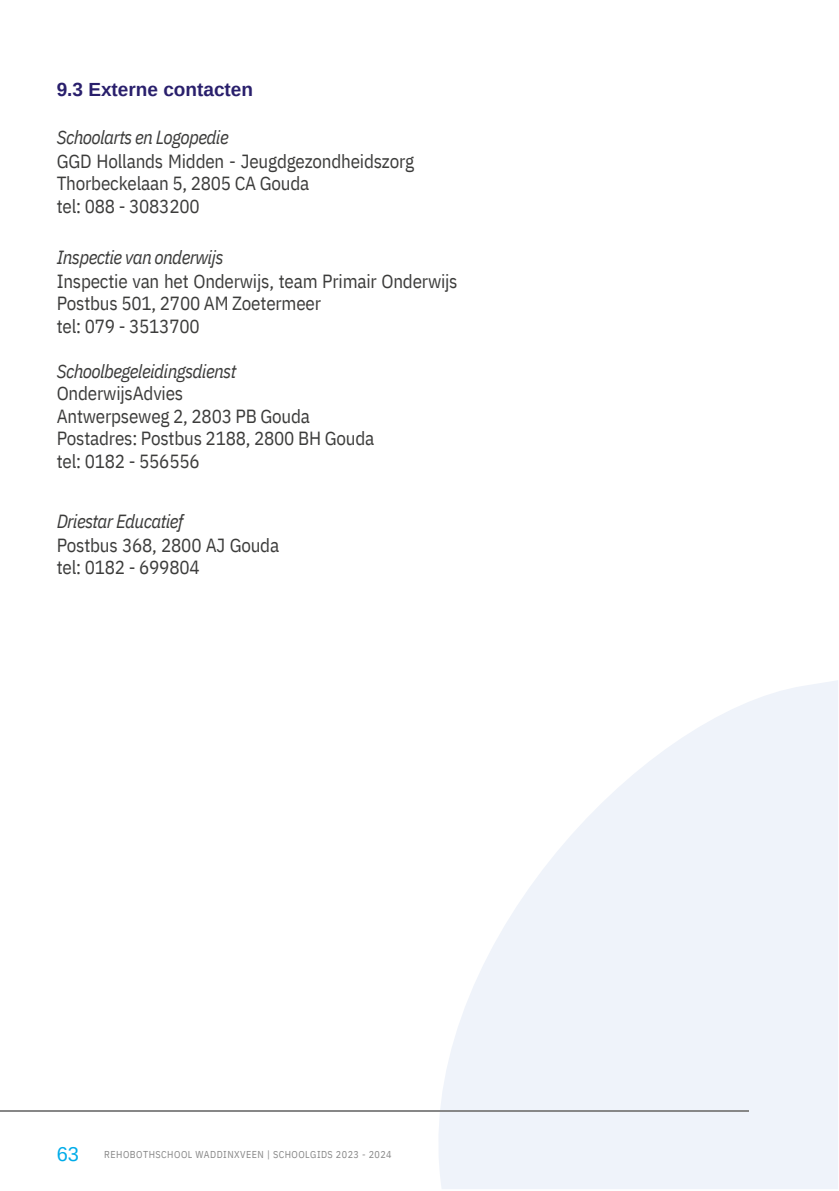
<style>
.page{position:relative;width:839px;height:1191px;background:#fff}
.page>*{position:absolute;margin:0;border:0;box-sizing:border-box;transform-origin:0 0}
.t1{font:20px "Arimo";color:#00ace9}
.t2{font:19px/22.4px "IBM Plex Sans Cond";letter-spacing:-.01em;color:#3c3c3b}
.t3{font:italic 19px "IBM Plex Sans Cond";letter-spacing:-.035em;color:#3c3c3b}
.t4{font:700 19px "Arimo";color:#291f6c}
.t5{font:10px "IBM Plex Sans Cond";letter-spacing:.045em;color:#878787}
</style>
<div class="page">
<svg style="left:408px;top:680px;width:430px;height:509px;fill:#eff3fa"></svg>
<hr style="left:0;top:1111px;width:748px;height:1px;background:#878787">
<p class="t4" style="left:57px;top:79px;width:198px">9.3 Externe contacten</p>
<p class="t3" style="left:57px;top:125px;width:173px">Schoolarts en Logopedie</p>
<p class="t2" style="left:57px;top:150px;width:359px">GGD Hollands Midden - Jeugdgezondheidszorg<br>Thorbeckelaan 5, 2805 CA Gouda</p>
<p class="t2" style="left:57px;top:195px;width:144px">tel: 088 - 3083200</p>
<p class="t3" style="left:57px;top:245px;width:168px">Inspectie van onderwijs</p>
<p class="t2" style="left:57px;top:270px;width:402px">Inspectie van het Onderwijs, team Primair Onderwijs<br>Postbus 501, 2700 AM Zoetermeer</p>
<p class="t2" style="left:57px;top:315px;width:144px">tel: 079 - 3513700</p>
<p class="t3" style="left:57px;top:359px;width:181px">Schoolbegeleidingsdienst</p>
<p class="t2" style="left:57px;top:382px;width:128px">OnderwijsAdvies</p>
<p class="t2" style="left:57px;top:405px;width:255px">Antwerpseweg 2, 2803 PB Gouda</p>
<p class="t2" style="left:57px;top:427px;width:319px">Postadres: Postbus 2188, 2800 BH Gouda</p>
<p class="t2" style="left:57px;top:450px;width:144px">tel: 0182 - 556556</p>
<p class="t3" style="left:57px;top:509px;width:128px">Driestar Educatief</p>
<p class="t2" style="left:57px;top:534px;width:224px">Postbus 368, 2800 AJ Gouda tel: 0182 - 699804</p>
<p class="t1" style="left:57px;top:1143px;width:24px">63</p>
<p class="t5" style="left:104px;top:1148px;width:289px">REHOBOTHSCHOOL WADDINXVEEN | SCHOOLGIDS 2023 - 2024</p>
</div>
